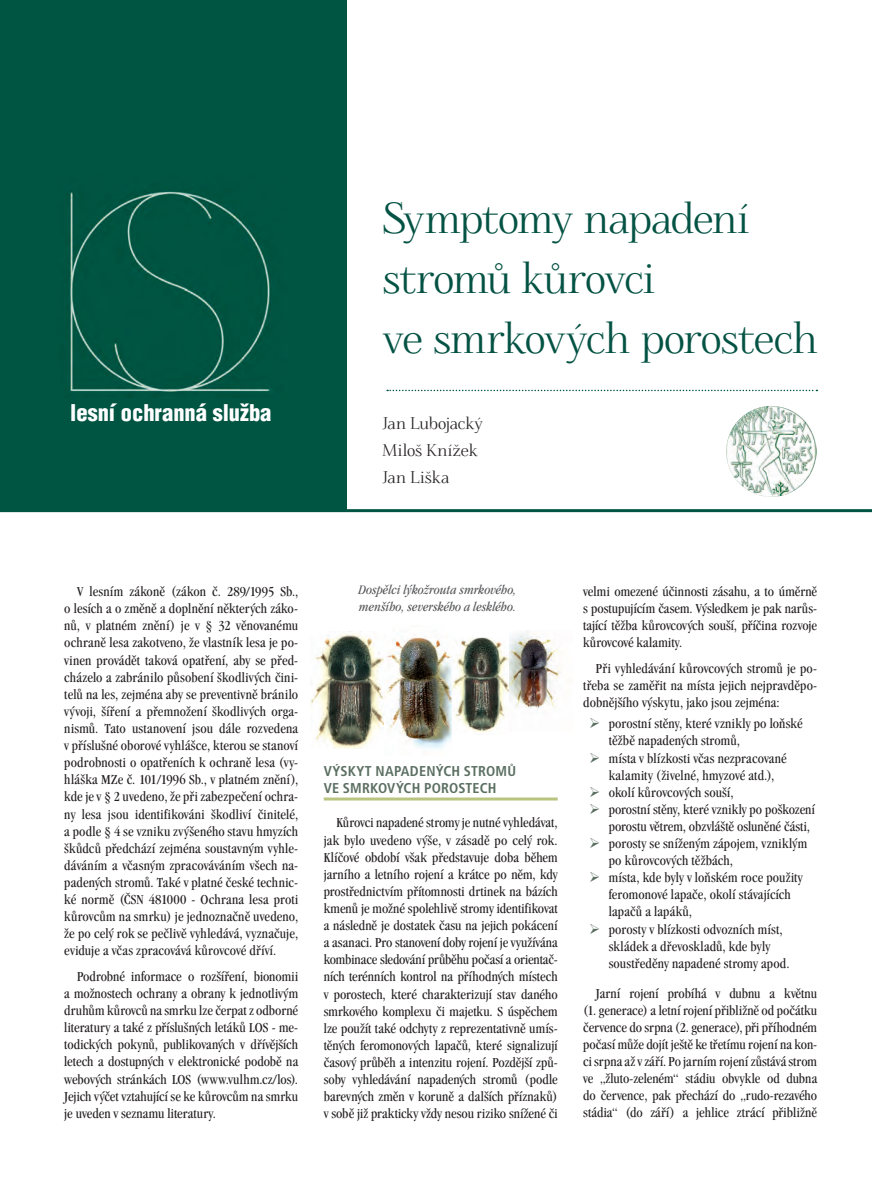
<style>
.page{position:relative;width:872px;height:1195px;background:#fff}
.page>*{position:absolute;margin:0;border:0;box-sizing:border-box;transform-origin:0 0}
.t1{font:42px/60px "Foglihten";letter-spacing:-.035em;color:#035243}
.t2{font:900 condensed 22.5px "Helvetica CE";color:#fff}
.t3{font:16.5px/26.8px "Foglihten";color:#231f20}
.t4{font:condensed 14.25px/17.1px "Garamond CE";letter-spacing:.01em;color:#231f20;text-align:justify}
.t5{font:700 condensed 14.25px/17.1px "Frutiger CE";letter-spacing:.01em;color:#5b6f62}
.t6{font:italic condensed 13.5px/16.2px "Garamond CE";letter-spacing:.01em;color:#57585a}
.s1{color:#5b6f62}
</style>
<div class="page">
<img style="left:452px;top:637px;width:57px;height:96px">
<img style="left:509px;top:630px;width:51px;height:79px">
<img style="left:311px;top:633px;width:73px;height:115px">
<hr style="left:0;top:509px;width:872px;height:3px;background:#005442">
<svg style="left:387px;top:390px;width:430px;height:1px"></svg>
<div style="left:0;top:0;width:346px;height:512px;background:#005442"></div>
<img style="left:70px;top:191px;width:200px;height:201px">
<img style="left:726px;top:406px;width:90px;height:91px;border-radius:45px">
<hr style="left:324px;top:797px;width:233px;height:3px;background:#bac481">
<img style="left:384px;top:636px;width:67px;height:113px">
<h2 class="t2" style="left:70px;top:399px;width:203px">lesní ochranná služba</h2>
<h1 class="t1" style="left:382px;top:189px;width:437px">Symptomy napadení stromů kůrovci<br>ve smrkových porostech</h1>
<p class="t3" style="left:382px;top:410px;width:102px">Jan Lubojacký<br>Miloš Knížek<br>Jan Liška</p>
<p class="t4" style="left:64px;top:583px;width:235px;text-indent:13px">V lesním zákoně (zákon č. 289/1995 Sb., o lesích a o změně a doplnění některých záko&shy;nů, v platném znění) je v § 32 věnovanému ochraně lesa zakotveno, že vlastník lesa je po&shy;vinen provádět taková opatření, aby se před&shy;cházelo a zabránilo působení škodlivých čini&shy;telů na les, zejména aby se preventivně bránilo vývoji, šíření a přemnožení škodlivých orga&shy;nismů. Tato ustanovení jsou dále rozvedena v příslušné oborové vyhlášce, kterou se stanoví podrobnosti o opatřeních k ochraně lesa (vy&shy;hláška MZe č. 101/1996 Sb., v platném znění), kde je v § 2 uvedeno, že při zabezpečení ochra&shy;ny lesa jsou identifikováni škodliví činitelé, a podle § 4 se vzniku zvýšeného stavu hmyzích škůdců předchází zejména soustavným vyhle&shy;dáváním a včasným zpracováváním všech na&shy;padených stromů. Také v platné české technic&shy;ké normě (ČSN 481000 - Ochrana lesa proti kůrovcům na smrku) je jednoznačně uvedeno, že po celý rok se pečlivě vyhledává, vyznačuje, eviduje a včas zpracovává kůrovcové dříví.</p>
<p class="t4" style="left:64px;top:968px;width:235px;text-indent:13px">Podrobné informace o rozšíření, bionomii a možnostech ochrany a obrany k jednotlivým druhům kůrovců na smrku lze čerpat z odborné literatury a také z příslušných letáků LOS - me&shy;todických pokynů, publikovaných v dřívějších letech a dostupných v elektronické podobě na webových stránkách LOS (www.vulhm.cz/los).<br>Jejich výčet vztahující se ke kůrovcům na smrku je uveden v seznamu literatury.</p>
<p class="t6" style="left:358px;top:582px;width:159px">Dospělci lýkožrouta smrkového, menšího, severského a lesklého.</p>
<p class="t5" style="left:324px;top:763px;width:194px">VÝSKYT NAPADENÝCH STROMŮ<br>VE SMRKOVÝCH POROSTECH</p>
<p class="t4" style="left:324px;top:815px;width:235px;text-indent:13px">Kůrovci napadené stromy je nutné vyhledávat, jak bylo uvedeno výše, v zásadě po celý rok.<br>Klíčové období však představuje doba během jarního a letního rojení a krátce po něm, kdy prostřednictvím přítomnosti drtinek na bázích kmenů je možné spolehlivě stromy identifikovat a následně je dostatek času na jejich pokácení a asanaci. Pro stanovení doby rojení je využívána kombinace sledování průběhu počasí a orientač&shy;ních terénních kontrol na příhodných místech v porostech, které charakterizují stav daného smrkového komplexu či majetku. S úspěchem lze použít také odchyty z reprezentativně umís&shy;těných feromonových lapačů, které signalizují časový průběh a intenzitu rojení. Pozdější způ&shy;soby vyhledávání napadených stromů (podle barevných změn v koruně a dalších příznaků) v sobě již prakticky vždy nesou riziko snížené či</p>
<p class="t4" style="left:583px;top:583px;width:235px">velmi omezené účinnosti zásahu, a to úměrně s postupujícím časem. Výsledkem je pak narůs&shy;tající těžba kůrovcových souší, příčina rozvoje kůrovcové kalamity.</p>
<p class="t4" style="left:583px;top:660px;width:235px;text-indent:13px">Při vyhledávání kůrovcových stromů je po&shy;třeba se zaměřit na místa jejich nejpravděpo&shy;dobnějšího výskytu, jako jsou zejména:</p>
<p class="t4" style="left:608px;top:715px;width:195px;text-indent:-19px"><span class="s1">➢</span> porostní stěny, které vznikly po loňské těžbě napadených stromů,</p>
<p class="t4" style="left:589px;top:750px;width:199px;text-align:center"><span class="s1">➢</span> místa v blízkosti včas nezpracované kalamity (živelné, hmyzové atd.),</p>
<p class="t4" style="left:589px;top:784px;width:146px"><span class="s1">➢</span> okolí kůrovcových souší,</p>
<p class="t4" style="left:608px;top:801px;width:208px;text-indent:-19px"><span class="s1">➢</span> porostní stěny, které vznikly po poškození porostu větrem, obzvláště osluněné části,</p>
<p class="t4" style="left:608px;top:835px;width:200px;text-indent:-19px"><span class="s1">➢</span> porosty se sníženým zápojem, vzniklým po kůrovcových těžbách,</p>
<p class="t4" style="left:608px;top:869px;width:195px;text-align:left;text-indent:-19px"><span class="s1">➢</span> místa, kde byly v loňském roce použity feromonové lapače, okolí stávajících lapačů a lapáků,</p>
<p class="t4" style="left:608px;top:921px;width:182px;text-align:left;text-indent:-19px"><span class="s1">➢</span> porosty v blízkosti odvozních míst, skládek a dřevoskladů, kde byly soustředěny napadené stromy apod.</p>
<p class="t4" style="left:583px;top:985px;width:235px;text-indent:13px">Jarní rojení probíhá v dubnu a květnu (1. generace) a letní rojení přibližně od počátku července do srpna (2. generace), při příhodném počasí může dojít ještě ke třetímu rojení na kon&shy;ci srpna až v září. Po jarním rojení zůstává strom ve „žluto-zeleném“ stádiu obvykle od dubna do července, pak přechází do „rudo-rezavého stádia“ (do září) a jehlice ztrácí přibližně</p>
</div>
